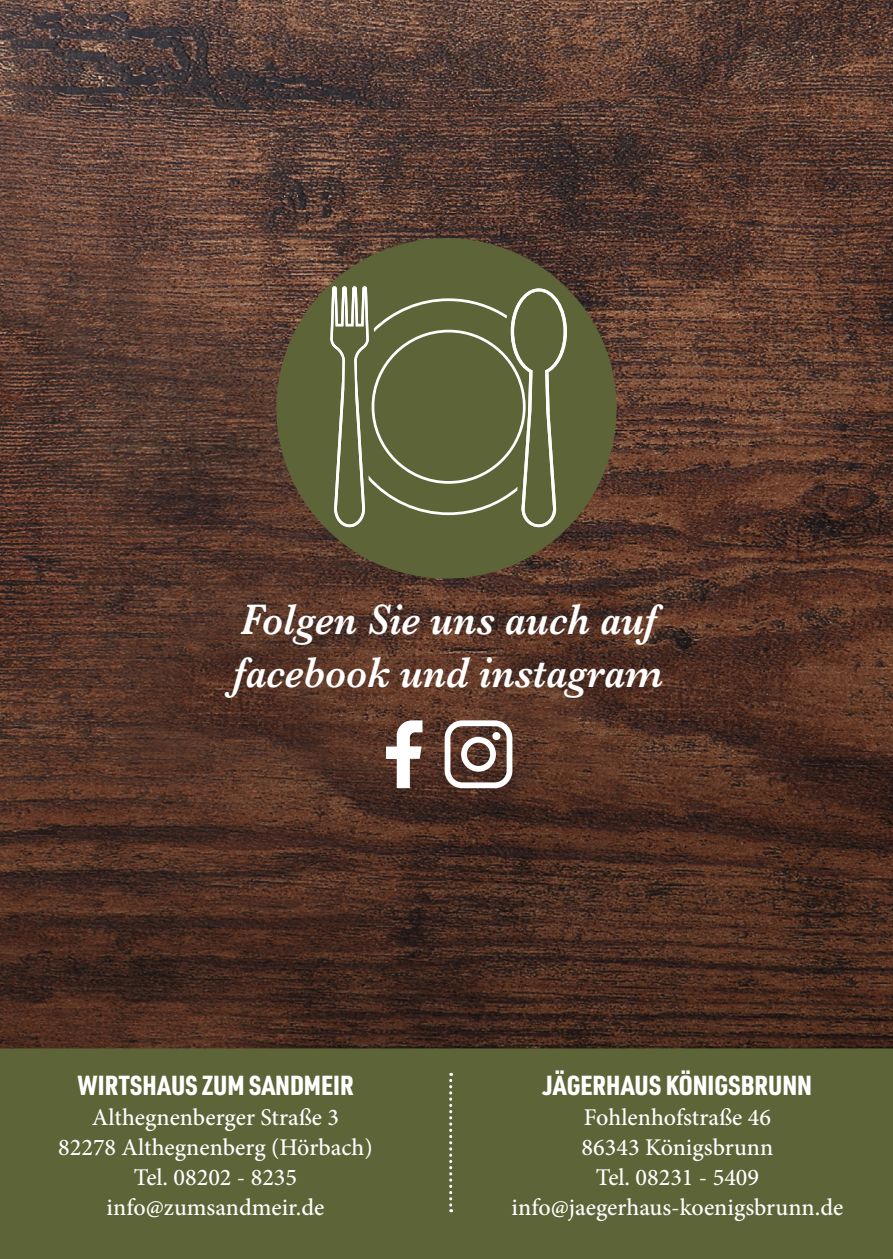
<style>
.page{position:relative;width:893px;height:1259px;background:#fff}
.page>*{position:absolute;margin:0;border:0;box-sizing:border-box;transform-origin:0 0}
.t1{font:italic 600 44.1px/53.1px "Baskerville";color:#fff;scale:.9 1}
.t2{font:900 27px "URWDIN Cond";color:#fff}
.t3{font:500 24px/30px "Minion Pro";color:#fff;text-align:center}
</style>
<div class="page">
<img style="left:0;top:0;width:893px;height:1048px">
<svg style="left:264px;top:226px;width:365px;height:365px;background:#594c32"></svg>
<svg style="left:330px;top:286px;width:237px;height:241px;background:#6e744c"></svg>
<div style="left:2px;top:1050px;width:889px;height:207px;background:#5d6437"></div>
<div style="left:0;top:1048px;width:893px;height:211px;border:3px solid #5d6437"></div>
<svg style="left:445px;top:720px;width:67px;height:68px"></svg>
<div style="left:492px;top:732px;width:8px;height:8px;background:#fff;border-radius:50%"></div>
<svg style="left:386px;top:720px;width:36px;height:68px"></svg>
<svg style="left:449px;top:1073px;width:3px;height:139px"></svg>
<h1 class="t1" style="left:234px;top:593px;width:479px">Folgen Sie uns auch auf facebook und instagram</h1>
<p class="t2" style="left:77px;top:1066px;width:278px">WIRTSHAUS ZUM SANDMEIR</p>
<p class="t3" style="left:58px;top:1102px;width:316px">Althegnenberger Straße 3<br>82278 Althegnenberg (Hörbach)<br>Tel. 08202 - 8235 info@zumsandmeir.de</p>
<p class="t2" style="left:543px;top:1066px;width:271px">JÄGERHAUS KÖNIGSBRUNN</p>
<p class="t3" style="left:512px;top:1102px;width:333px">Fohlenhofstraße 46<br>86343 Königsbrunn<br>Tel. 08231 - 5409 info@jaegerhaus-koenigsbrunn.de</p>
</div>
